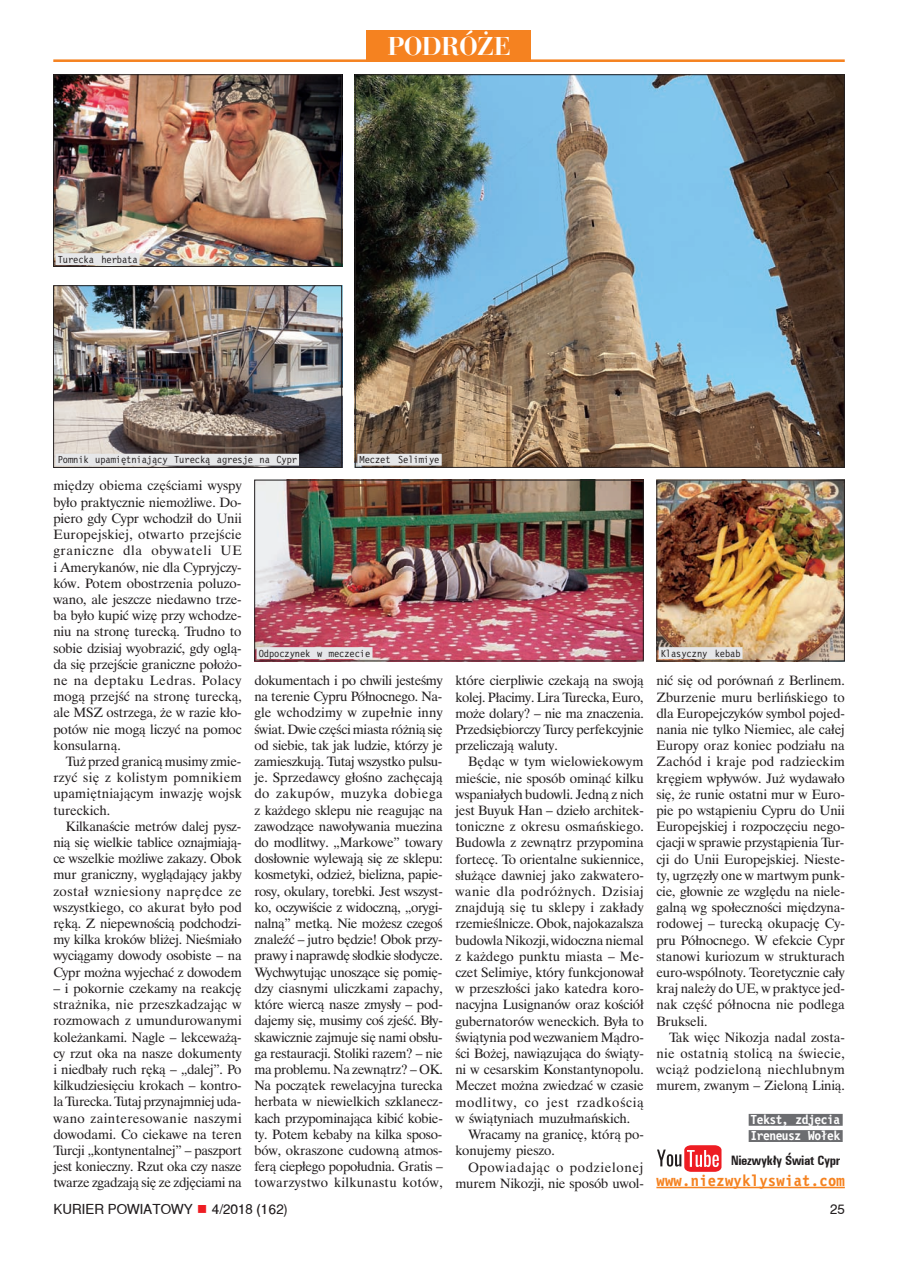
<style>
.page{position:relative;width:898px;height:1264px;background:#fff}
.page>*{position:absolute;margin:0;border:0;box-sizing:border-box;transform-origin:0 0}
.t1{font:700 27px "Bodoni EE";color:#fff}
.t2{font:700 16.5px "Letter Gothic EE";letter-spacing:.02em;color:#f58220}
.t3{font:13.5px/16.2px "Time Ibis EE";letter-spacing:-.01em;color:#231f20;text-align:justify}
.t4{font:13.5px/16.2px "Time Ibis EE";letter-spacing:.015em;color:#231f20;text-align:right}
.t5{font:13.5px "TT7 FF8 O00";color:#231f20}
.t6{font:700 13.5px/16.2px "Letter Gothic EE";letter-spacing:-.035em;color:#fff}
.t7{font:13.5px "TT8124 O00";letter-spacing:-.015em;color:#231f20}
.t8{font:10.5px "Letter Gothic EE";letter-spacing:-.01em;color:#231f20}
</style>
<div class="page">
<div style="left:366px;top:31px;width:164px;height:31px;background:#f58220"></div>
<div style="left:53px;top:59px;width:791px;height:3px;border:1px solid #f58220"></div>
<img style="left:357px;top:76px;width:485px;height:390px">
<img style="left:658px;top:482px;width:184px;height:177px">
<div style="left:656px;top:480px;width:188px;height:181px;border:1px solid #231f20"></div>
<img style="left:55px;top:287px;width:285px;height:179px">
<div style="left:53px;top:285px;width:289px;height:183px;border:1px solid #231f20"></div>
<img style="left:55px;top:76px;width:285px;height:189px">
<div style="left:53px;top:74px;width:289px;height:193px;border:1px solid #231f20"></div>
<img style="left:256px;top:482px;width:385px;height:177px">
<div style="left:254px;top:480px;width:389px;height:181px;border:1px solid #231f20"></div>
<hr style="left:656px;top:1186px;width:188px;height:2px;background:#f58220">
<div style="left:748px;top:1113px;width:94px;height:12px;background:#6c6d70"></div>
<div style="left:748px;top:1130px;width:94px;height:12px;background:#6c6d70"></div>
<svg style="left:657px;top:1145px;width:64px;height:26px"></svg>
<div style="left:55px;top:253px;width:84px;height:12px;background:#e6e7e9"></div>
<div style="left:55px;top:454px;width:244px;height:11px;background:#e6e7e9"></div>
<div style="left:357px;top:454px;width:84px;height:11px;background:#e6e7e9"></div>
<div style="left:256px;top:647px;width:116px;height:12px;background:#e6e7e9"></div>
<div style="left:658px;top:647px;width:84px;height:12px;background:#e6e7e9"></div>
<p class="t8" style="left:58px;top:255px;width:81px">Turecka herbata</p>
<h1 class="t1" style="left:387px;top:37px;width:124px">PODRÓŻE</h1>
<p class="t8" style="left:58px;top:456px;width:241px">Pomnik upamiętniający Turecką agresje na Cypr</p>
<p class="t8" style="left:359px;top:456px;width:81px">Meczet Selimiye</p>
<p class="t3" style="left:53px;top:479px;width:190px">między obiema częściami wyspy było praktycznie niemożliwe. Do&shy;piero gdy Cypr wchodził do Unii Europejskiej, otwarto przejście graniczne dla obywateli UE i Amerykanów, nie dla Cypryjczy&shy;ków. Potem obostrzenia poluzo&shy;wano, ale jeszcze niedawno trze&shy;ba było kupić wizę przy wchodze&shy;niu na stronę turecką. Trudno to sobie dzisiaj wyobrazić, gdy oglą&shy;da się przejście graniczne położo&shy;ne na deptaku Ledras. Polacy mogą przejść na stronę turecką, ale MSZ ostrzega, że w razie kło&shy;potów nie mogą liczyć na pomoc konsularną.</p>
<p class="t3" style="left:53px;top:754px;width:190px;text-indent:13px">Tuż przed granicą musimy zmie&shy;rzyć się z kolistym pomnikiem upamiętniającym inwazję wojsk tureckich.</p>
<p class="t3" style="left:53px;top:819px;width:190px;text-indent:13px">Kilkanaście metrów dalej pysz&shy;nią się wielkie tablice oznajmiają&shy;ce wszelkie możliwe zakazy. Obok mur graniczny, wyglądający jakby został wzniesiony naprędce ze wszystkiego, co akurat było pod ręką. Z niepewnością podchodzi&shy;my kilka kroków bliżej. Nieśmiało wyciągamy dowody osobiste – na Cypr można wyjechać z dowodem</p>
<p class="t3" style="left:53px;top:981px;width:190px">– i pokornie czekamy na reakcję strażnika, nie przeszkadzając w rozmowach z umundurowanymi koleżankami. Nagle – lekceważą&shy;cy rzut oka na nasze dokumenty i niedbały ruch ręką – „dalej”. Po kilkudziesięciu krokach – kontro&shy;la Turecka. Tutaj przynajmniej uda&shy;wano zainteresowanie naszymi dowodami. Co ciekawe na teren Turcji „kontynentalnej” – paszport jest konieczny. Rzut oka czy nasze twarze zgadzają się ze zdjęciami na</p>
<p class="t8" style="left:259px;top:650px;width:113px">Odpoczynek w meczecie</p>
<p class="t8" style="left:660px;top:650px;width:81px">Klasyczny kebab</p>
<p class="t3" style="left:254px;top:673px;width:190px">dokumentach i po chwili jesteśmy na terenie Cypru Północnego. Na&shy;gle wchodzimy w zupełnie inny świat. Dwie części miasta różnią się od siebie, tak jak ludzie, którzy je zamieszkują. Tutaj wszystko pulsu&shy;je. Sprzedawcy głośno zachęcają do zakupów, muzyka dobiega z każdego sklepu nie reagując na zawodzące nawoływania muezina do modlitwy. „Markowe” towary dosłownie wylewają się ze sklepu: kosmetyki, odzież, bielizna, papie&shy;rosy, okulary, torebki. Jest wszyst&shy;ko, oczywiście z widoczną, „orygi&shy;nalną” metką. Nie możesz czegoś znaleźć – jutro będzie! Obok przy&shy;prawy i naprawdę słodkie słodycze.<br>Wychwytując unoszące się pomię&shy;dzy ciasnymi uliczkami zapachy, które wiercą nasze zmysły – pod&shy;dajemy się, musimy coś zjeść. Bły&shy;skawicznie zajmuje się nami obsłu&shy;ga restauracji. Stoliki razem? – nie ma problemu. Na zewnątrz? – OK.<br>Na początek rewelacyjna turecka herbata w niewielkich szklanecz&shy;kach przypominająca kibić kobie&shy;ty. Potem kebaby na kilka sposo&shy;bów, okraszone cudowną atmos&shy;ferą ciepłego popołudnia. Gratis – towarzystwo kilkunastu kotów,</p>
<p class="t3" style="left:455px;top:674px;width:190px">które cierpliwie czekają na swoją kolej. Płacimy. Lira Turecka, Euro, może dolary? – nie ma znaczenia.<br>Przedsiębiorczy Turcy perfekcyjnie przeliczają waluty.</p>
<p class="t3" style="left:455px;top:755px;width:190px;text-indent:13px">Będąc w tym wielowiekowym mieście, nie sposób ominąć kilku wspaniałych budowli. Jedną z nich jest Buyuk Han – dzieło architek&shy;toniczne z okresu osmańskiego.<br>Budowla z zewnątrz przypomina fortecę. To orientalne sukiennice, służące dawniej jako zakwatero&shy;wanie dla podróżnych. Dzisiaj znajdują się tu sklepy i zakłady rzemieślnicze. Obok, najokazalsza budowla Nikozji, widoczna niemal z każdego punktu miasta – Me&shy;czet Selimiye, który funkcjonował w przeszłości jako katedra koro&shy;nacyjna Lusignanów oraz kościół gubernatorów weneckich. Była to świątynia pod wezwaniem Mądro&shy;ści Bożej, nawiązująca do świąty&shy;ni w cesarskim Konstantynopolu.<br>Meczet można zwiedzać w czasie modlitwy, co jest rzadkością w świątyniach muzułmańskich.</p>
<p class="t3" style="left:455px;top:1127px;width:190px;text-indent:13px">Wracamy na granicę, którą po&shy;konujemy pieszo.</p>
<p class="t4" style="left:455px;top:1160px;width:190px">Opowiadając o podzielonej murem Nikozji, nie sposób uwol-</p>
<p class="t3" style="left:656px;top:674px;width:190px">nić się od porównań z Berlinem.<br>Zburzenie muru berlińskiego to dla Europejczyków symbol pojed&shy;nania nie tylko Niemiec, ale całej Europy oraz koniec podziału na Zachód i kraje pod radzieckim kręgiem wpływów. Już wydawało się, że runie ostatni mur w Euro&shy;pie po wstąpieniu Cypru do Unii Europejskiej i rozpoczęciu nego&shy;cjacji w sprawie przystąpienia Tur&shy;cji do Unii Europejskiej. Nieste&shy;ty, ugrzęzły one w martwym punk&shy;cie, głownie ze względu na niele&shy;galną wg społeczności międzyna&shy;rodowej – turecką okupację Cy&shy;pru Północnego. W efekcie Cypr stanowi kuriozum w strukturach euro-wspólnoty. Teoretycznie cały kraj należy do UE, w praktyce jed&shy;nak część północna nie podlega Brukseli.</p>
<p class="t3" style="left:656px;top:1030px;width:190px;text-indent:13px">Tak więc Nikozja nadal zosta&shy;nie ostatnią stolicą na świecie, wciąż podzieloną niechlubnym murem, zwanym – Zieloną Linią.</p>
<p class="t6" style="left:750px;top:1112px;width:91px">Tekst, zdjęcia<br>Ireneusz Wołek</p>
<p class="t7" style="left:730px;top:1155px;width:111px">Niezwykły Świat Cypr</p>
<p class="t2" style="left:656px;top:1174px;width:190px">www.niezwyklyswiat.com</p>
<p class="t5" style="left:53px;top:1203px;width:141px">KURIER POWIATOWY</p>
<p class="t5" style="left:212px;top:1203px;width:77px">4/2018 (162)</p>
<p class="t5" style="left:829px;top:1203px;width:17px">25</p>
</div>
